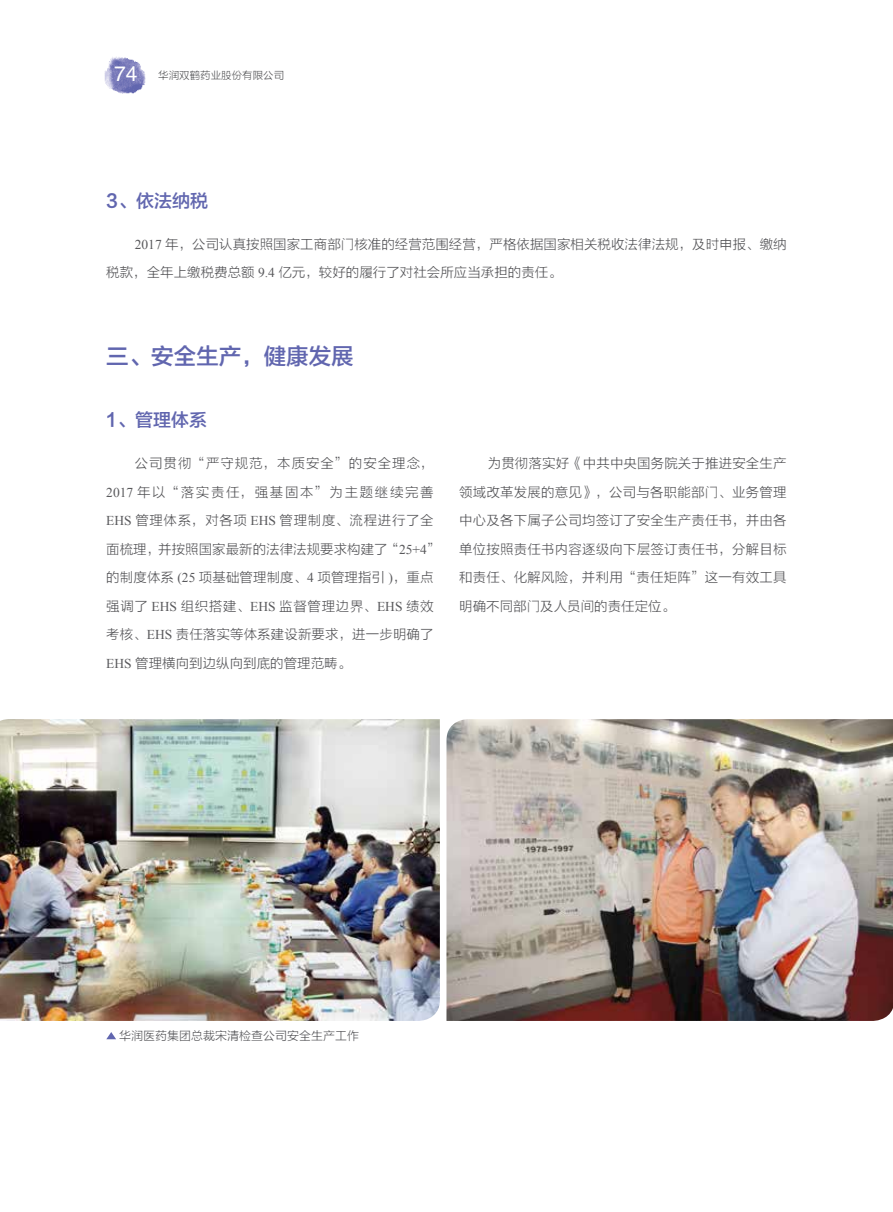
<style>
.page{position:relative;width:893px;height:1212px;background:#fff}
.page>*{position:absolute;margin:0;border:0;box-sizing:border-box;transform-origin:0 0}
.t1{font:22.5px "FZLTZHK GBK1 0";color:#6166af}
.t2{font:18px "FZLTZHK GBK1 0";color:#6166af}
.t3{font:13.5px/28.5px "FZLTXHK";letter-spacing:.005em;color:#58585b}
.t4{font:12px "FZLTXHK";color:#58585b}
.t5{font:10.5px "FZLTXHK";color:#555658}
.s1{font-family:"FZHTJW GB1 0";font-size:21px;color:#fff}
.s2{font-family:"Times New Roman"}
</style>
<div class="page">
<img style="left:105px;top:57px;width:40px;height:36px">
<img style="left:0;top:719px;width:440px;height:302px">
<img style="left:446px;top:719px;width:447px;height:302px">
<svg style="left:106px;top:1032px;width:10px;height:7px"></svg>
<p class="t5" style="left:114px;top:69px;width:172px"><span class="s1">74</span> 华润双鹤药业股份有限公司</p>
<h2 class="t2" style="left:106px;top:191px;width:103px">3、依法纳税</h2>
<p class="t3" style="left:106px;top:230px;width:682px;text-indent:28px"><span class="s2">2017</span> 年，公司认真按照国家工商部门核准的经营范围经营，严格依据国家相关税收法律法规，及时申报、缴纳税款，全年上缴税费总额 <span class="s2">9.4</span> 亿元，较好的履行了对社会所应当承担的责任。</p>
<h1 class="t1" style="left:106px;top:344px;width:249px">三、安全生产，健康发展</h1>
<h2 class="t2" style="left:106px;top:409px;width:102px">1、管理体系</h2>
<p class="t3" style="left:106px;top:449px;width:336px;text-indent:28px">公司贯彻“严守规范，本质安全”的安全理念，<br><span class="s2">2017</span> 年以“落实责任，强基固本”为主题继续完善<br><span class="s2">EHS</span> 管理体系，对各项 <span class="s2">EHS</span> 管理制度、流程进行了全面梳理，并按照国家最新的法律法规要求构建了“<span class="s2">25+4</span>”的制度体系 <span class="s2">(25</span> 项基础管理制度、<span class="s2">4</span> 项管理指引 <span class="s2">)</span>，重点强调了 <span class="s2">EHS</span> 组织搭建、<span class="s2">EHS</span> 监督管理边界、<span class="s2">EHS</span> 绩效考核、<span class="s2">EHS</span> 责任落实等体系建设新要求，进一步明确了<br><span class="s2">EHS</span> 管理横向到边纵向到底的管理范畴。</p>
<p class="t3" style="left:459px;top:449px;width:329px;text-align:justify;text-indent:28px">为贯彻落实好《中共中央国务院关于推进安全生产领域改革发展的意见》，公司与各职能部门、业务管理中心及各下属子公司均签订了安全生产责任书，并由各单位按照责任书内容逐级向下层签订责任书，分解目标和责任、化解风险，并利用“责任矩阵”这一有效工具明确不同部门及人员间的责任定位。</p>
<p class="t4" style="left:119px;top:1029px;width:241px">华润医药集团总裁宋清检查公司安全生产工作</p>
</div>
